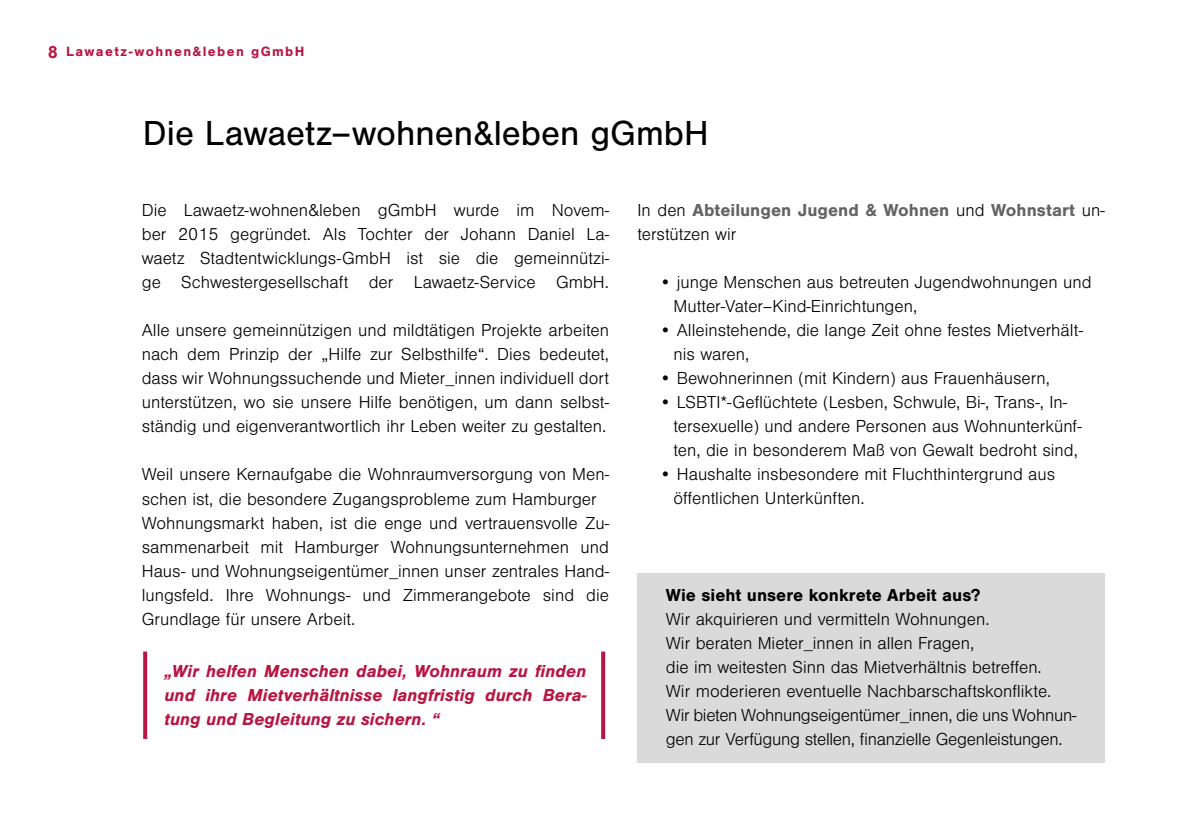
<style>
.page{position:relative;width:1191px;height:840px;background:#fff}
.page>*{position:absolute;margin:0;border:0;box-sizing:border-box;transform-origin:0 0}
.t1{font:36px "Nimbus San";color:#000}
.t2{font:300 18px/24px "Nimbus San";color:#000}
.t3{font:italic 700 18px/24px "Nimbus San";color:#b81643;text-align:justify}
.t4{font:700 18px/24px "Nimbus San";color:#646363}
.t5{font:700 18px "Nimbus San";color:#000}
.t6{font:700 14px "Nimbus San";letter-spacing:.1em;color:#b81643}
.s1{font-size:18px}
.s2{font-weight:300;color:#000}
</style>
<div class="page">
<div style="left:637px;top:573px;width:467px;height:189px;background:#dadada"></div>
<svg style="left:143px;top:651px;width:4px;height:87px"></svg>
<svg style="left:601px;top:651px;width:4px;height:87px"></svg>
<p class="t6" style="left:48px;top:43px;width:258px"><span class="s1">8</span> Lawaetz-wohnen&amp;leben gGmbH</p>
<h1 class="t1" style="left:143px;top:113px;width:567px">Die Lawaetz–wohnen&amp;leben gGmbH</h1>
<p class="t2" style="left:142px;top:199px;width:469px;text-align:justify">Die Lawaetz-wohnen&amp;leben gGmbH wurde im Novem&shy;ber 2015 gegründet. Als Tochter der Johann Daniel La&shy;waetz Stadtentwicklungs-GmbH ist sie die gemeinnützi&shy;ge Schwestergesellschaft der Lawaetz-Service GmbH.</p>
<p class="t2" style="left:142px;top:319px;width:469px;text-align:justify">Alle unsere gemeinnützigen und mildtätigen Projekte arbeiten nach dem Prinzip der „Hilfe zur Selbsthilfe“. Dies bedeutet, dass wir Wohnungssuchende und Mieter_innen individuell dort unterstützen, wo sie unsere Hilfe benötigen, um dann selbst&shy;ständig und eigenverantwortlich ihr Leben weiter zu gestalten.</p>
<p class="t2" style="left:142px;top:463px;width:469px">Weil unsere Kernaufgabe die Wohnraumversorgung von Men&shy;schen ist, die besondere Zugangsprobleme zum Hamburger Wohnungsmarkt haben, ist die enge und vertrauensvolle Zu&shy;sammenarbeit mit Hamburger Wohnungsunternehmen und Haus- und Wohnungseigentümer_innen unser zentrales Hand&shy;lungsfeld. Ihre Wohnungs- und Zimmerangebote sind die Grundlage für unsere Arbeit.</p>
<p class="t3" style="left:164px;top:658px;width:424px">„Wir helfen Menschen dabei, Wohnraum zu finden und ihre Mietverhältnisse langfristig durch Bera&shy;tung und Begleitung zu sichern. “</p>
<p class="t4" style="left:637px;top:198px;width:469px"><span class="s2">In den</span> Abteilungen Jugend &amp; Wohnen <span class="s2">und</span> Wohnstart <span class="s2">un&shy;terstützen wir</span></p>
<p class="t2" style="left:673px;top:270px;width:419px;text-indent:-14px">• junge Menschen aus betreuten Jugendwohnungen und<br>Mutter-Vater–Kind-Einrichtungen,</p>
<p class="t2" style="left:673px;top:318px;width:411px;text-indent:-14px">• Alleinstehende, die lange Zeit ohne festes Mietverhält&shy;nis waren,</p>
<p class="t2" style="left:659px;top:366px;width:392px">• Bewohnerinnen (mit Kindern) aus Frauenhäusern,</p>
<p class="t2" style="left:673px;top:390px;width:410px;text-indent:-14px">• LSBTI*-Geflüchtete (Lesben, Schwule, Bi-, Trans-, In&shy;tersexuelle) und andere Personen aus Wohnunterkünf&shy;ten, die in besonderem Maß von Gewalt bedroht sind,</p>
<p class="t2" style="left:673px;top:462px;width:383px;text-indent:-14px">• Haushalte insbesondere mit Fluchthintergrund aus öffentlichen Unterkünften.</p>
<p class="t5" style="left:666px;top:584px;width:316px">Wie sieht unsere konkrete Arbeit aus?</p>
<p class="t2" style="left:666px;top:606px;width:412px">Wir akquirieren und vermitteln Wohnungen.<br>Wir beraten Mieter_innen in allen Fragen,<br>die im weitesten Sinn das Mietverhältnis betreffen.<br>Wir moderieren eventuelle Nachbarschaftskonflikte.<br>Wir bieten Wohnungseigentümer_innen, die uns Wohnun&shy;gen zur Verfügung stellen, finanzielle Gegenleistungen.</p>
</div>
